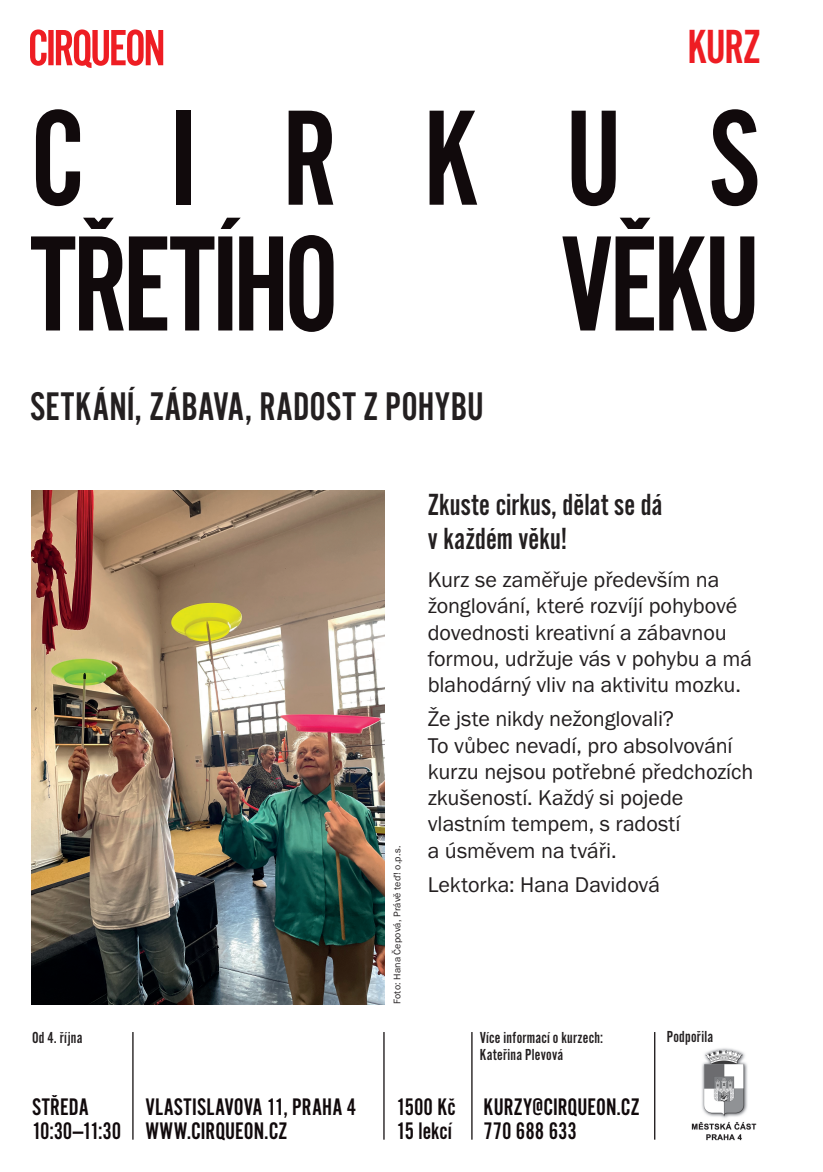
<style>
.page{position:relative;width:823px;height:1172px;background:#fff}
.page>*{position:absolute;margin:0;border:0;box-sizing:border-box;transform-origin:0 0}
.t1{font:141px/125.6px "Alternate Got No 2 D";letter-spacing:-.025em;color:#110a0c}
.t2{font:49.8px "Alternate Got No 2 D";color:#ee1d23}
.t3{font:41.4px "Alternate Got No 2 D";letter-spacing:.005em;color:#231f20}
.t4{font:31.8px/34.6px "Alternate Got No 2 D";color:#231f20}
.t5{font:24.8px/24.4px "Alternate Got No 2 D";color:#110a0c}
.t6{font:22.2px/26.2px "Franklin Got Itc TOT Boo";letter-spacing:-.005em;color:#231f20}
.t7{font:16.6px/16.6px "Alternate Got No 2 D";letter-spacing:.015em;color:#231f20}
.t8{font:10px "Franklin Got Itc TOT Boo";letter-spacing:.015em;color:#231f20}
</style>
<div class="page">
<img style="left:691px;top:1048px;width:66px;height:93px">
<img style="left:32px;top:490px;width:352px;height:514px">
<svg style="left:30px;top:29px;width:133px;height:39px"></svg>
<hr style="left:132px;top:1031px;width:2px;height:108px;background:#231f20">
<hr style="left:383px;top:1031px;width:1px;height:108px;background:#231f20">
<hr style="left:471px;top:1031px;width:1px;height:108px;background:#231f20">
<hr style="left:654px;top:1031px;width:1px;height:108px;background:#231f20">
<h2 class="t2" style="left:687px;top:20px;width:75px">KURZ</h2>
<h1 class="t1" style="left:30px;top:99px;width:732px">CIRKUS<br>TŘETÍHO</h1>
<h1 class="t1" style="left:560px;top:225px;width:202px">VĚKU</h1>
<h3 class="t3" style="left:30px;top:384px;width:455px">SETKÁNÍ, ZÁBAVA, RADOST Z POHYBU</h3>
<p class="t7" style="left:32px;top:1029px;width:52px">Od 4. října</p>
<p class="t8" style="left:391px;top:1003px;width:160px;rotate:-90deg">Foto: Hana Čepová, Právě teď! o.p.s.</p>
<h3 class="t4" style="left:428px;top:487px;width:236px">Zkuste cirkus, dělat se dá v každém věku!</h3>
<p class="t6" style="left:428px;top:567px;width:326px">Kurz se zaměřuje především na žonglování, které rozvíjí pohybové dovednosti kreativní a zábavnou formou, udržuje vás v pohybu a má blahodárný vliv na aktivitu mozku.</p>
<p class="t6" style="left:428px;top:706px;width:327px">Že jste nikdy nežonglovali?<br>To vůbec nevadí, pro absolvování kurzu nejsou potřebné předchozích zkušeností. Každý si pojede vlastním tempem, s radostí<br>a úsměvem na tváři.</p>
<p class="t6" style="left:428px;top:871px;width:234px">Lektorka: Hana Davidová</p>
<p class="t7" style="left:479px;top:1029px;width:125px">Více informací o kurzech:<br>Kateřina Plevová</p>
<p class="t7" style="left:666px;top:1028px;width:48px">Podpořila</p>
<p class="t5" style="left:32px;top:1094px;width:91px">STŘEDA<br>10:30—11:30</p>
<p class="t5" style="left:145px;top:1094px;width:212px">VLASTISLAVOVA 11, PRAHA 4<br>WWW.CIRQUEON.CZ</p>
<p class="t5" style="left:483px;top:1094px;width:157px">KURZY@CIRQUEON.CZ<br>770 688 633</p>
<p class="t5" style="left:396px;top:1094px;width:61px">1500 Kč<br>15 lekcí</p>
</div>
